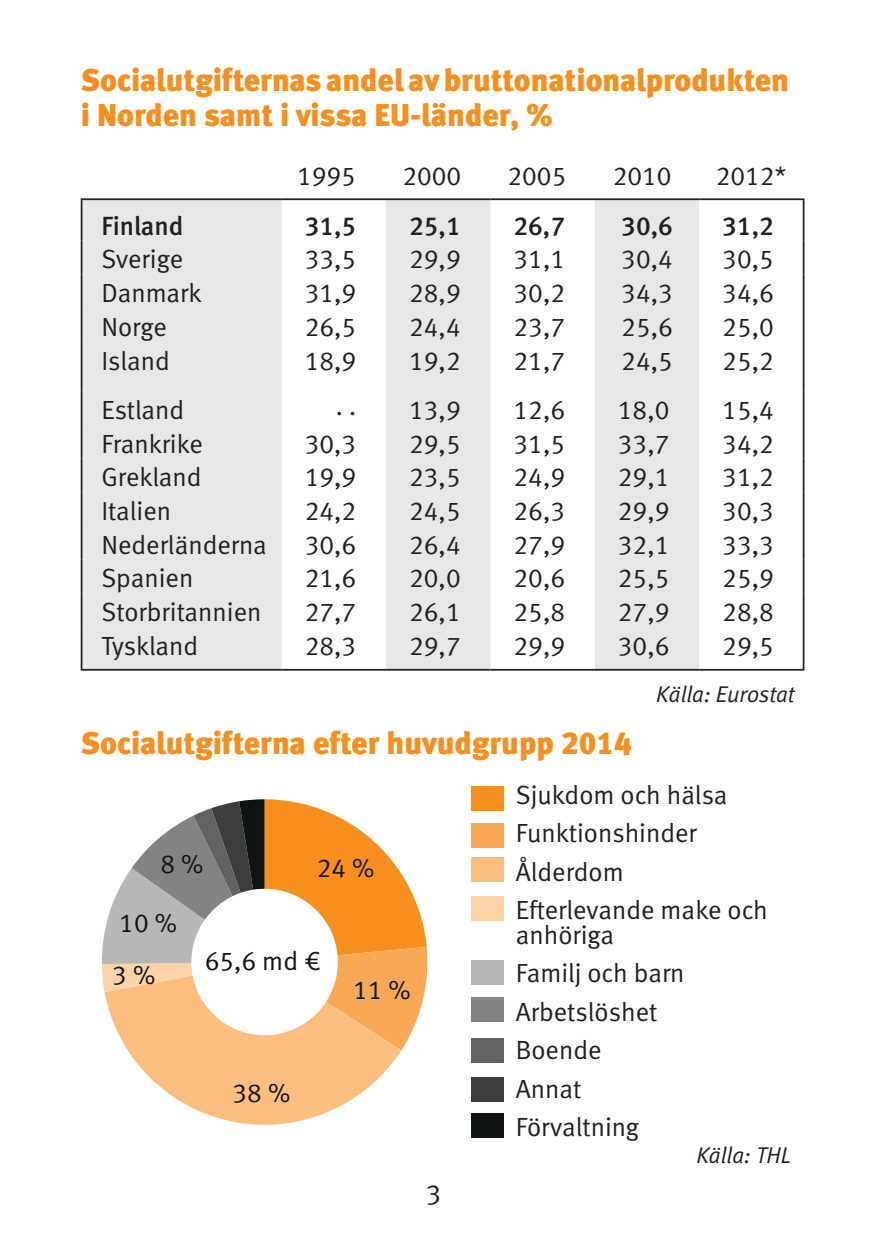
<style>
.page{position:relative;width:874px;height:1241px;background:#fff}
.page>*{position:absolute;margin:0;border:0;box-sizing:border-box;transform-origin:0 0}
.OTSIKKO{font:31.5px/35px "Meta Black LF";color:#f68f1e}
.t1{font:28px "Meta Normal LF";color:#231f20}
.Taulukko{font:26.25px/38.5px "Meta Normal LF";color:#231f20}
.Taulukko-2{font:26.25px "Meta Medium LF";color:#231f20}
.t2{font:26.25px "Meta Normal LF";color:#0f1313}
.Otsikko{font:26.25px "Meta Normal LF";color:#231f20}
.Otsikko-2{font:italic 22.75px "Meta Normal LF";color:#231f20}
</style>
<div class="page">
<svg style="left:82px;top:200px;width:617px;height:468px;fill:#e6e7e9"></svg>
<hr style="left:81px;top:198px;width:201px;height:2px;background:#231f20">
<hr style="left:81px;top:200px;width:1px;height:41px;background:#231f20">
<hr style="left:282px;top:198px;width:104px;height:2px;background:#231f20">
<hr style="left:386px;top:198px;width:104px;height:2px;background:#231f20">
<hr style="left:490px;top:198px;width:104px;height:2px;background:#231f20">
<hr style="left:594px;top:198px;width:105px;height:2px;background:#231f20">
<hr style="left:699px;top:198px;width:105px;height:2px;background:#231f20">
<hr style="left:802px;top:200px;width:2px;height:41px;background:#231f20">
<hr style="left:81px;top:241px;width:1px;height:33px;background:#231f20">
<hr style="left:802px;top:241px;width:2px;height:33px;background:#231f20">
<hr style="left:81px;top:274px;width:1px;height:34px;background:#231f20">
<hr style="left:802px;top:274px;width:2px;height:34px;background:#231f20">
<hr style="left:81px;top:308px;width:1px;height:34px;background:#231f20">
<hr style="left:802px;top:308px;width:2px;height:34px;background:#231f20">
<hr style="left:81px;top:342px;width:1px;height:49px;background:#231f20">
<hr style="left:802px;top:342px;width:2px;height:49px;background:#231f20">
<hr style="left:802px;top:391px;width:2px;height:34px;background:#231f20">
<hr style="left:802px;top:425px;width:2px;height:33px;background:#231f20">
<hr style="left:802px;top:458px;width:2px;height:34px;background:#231f20">
<hr style="left:802px;top:492px;width:2px;height:34px;background:#231f20">
<hr style="left:802px;top:526px;width:2px;height:33px;background:#231f20">
<hr style="left:802px;top:559px;width:2px;height:34px;background:#231f20">
<hr style="left:802px;top:593px;width:2px;height:34px;background:#231f20">
<hr style="left:802px;top:627px;width:2px;height:41px;background:#231f20">
<hr style="left:282px;top:668px;width:104px;height:2px;background:#231f20">
<hr style="left:386px;top:668px;width:104px;height:2px;background:#231f20">
<hr style="left:490px;top:668px;width:104px;height:2px;background:#231f20">
<hr style="left:594px;top:668px;width:105px;height:2px;background:#231f20">
<hr style="left:699px;top:668px;width:105px;height:2px;background:#231f20">
<hr style="left:81px;top:391px;width:1px;height:34px;background:#231f20">
<hr style="left:81px;top:425px;width:1px;height:33px;background:#231f20">
<hr style="left:81px;top:458px;width:1px;height:34px;background:#231f20">
<hr style="left:81px;top:492px;width:1px;height:34px;background:#231f20">
<hr style="left:81px;top:526px;width:1px;height:33px;background:#231f20">
<hr style="left:81px;top:559px;width:1px;height:34px;background:#231f20">
<hr style="left:81px;top:593px;width:1px;height:34px;background:#231f20">
<hr style="left:81px;top:627px;width:1px;height:41px;background:#231f20">
<hr style="left:81px;top:668px;width:201px;height:2px;background:#231f20">
<svg style="left:127px;top:1050px;width:274px;height:75px;fill:#fcbe7e"></svg>
<svg style="left:102px;top:799px;width:326px;height:251px"></svg>
<div style="left:471px;top:786px;width:32px;height:24px;background:#f68f1e"></div>
<div style="left:471px;top:823px;width:32px;height:24px;background:#f9a855"></div>
<div style="left:471px;top:857px;width:32px;height:24px;background:#fcbe7e"></div>
<div style="left:471px;top:896px;width:32px;height:24px;background:#fdd4a8"></div>
<div style="left:471px;top:960px;width:32px;height:24px;background:#b8b6b7"></div>
<div style="left:471px;top:997px;width:32px;height:24px;background:#848284"></div>
<div style="left:471px;top:1038px;width:32px;height:24px;background:#626163"></div>
<div style="left:471px;top:1076px;width:32px;height:25px;background:#3d3d3f"></div>
<div style="left:471px;top:1113px;width:32px;height:24px;background:#0f1313"></div>
<p class="OTSIKKO" style="left:81px;top:62px;width:709px">Socialutgifternas andel av bruttonationalprodukten i Norden samt i vissa EU-länder, %</p>
<p class="Otsikko" style="left:297px;top:161px;width:60px">1995</p>
<p class="Otsikko" style="left:402px;top:161px;width:60px">2000</p>
<p class="Otsikko" style="left:507px;top:161px;width:60px">2005</p>
<p class="Otsikko" style="left:612px;top:161px;width:60px">2010</p>
<p class="Otsikko" style="left:715px;top:161px;width:72px">2012*</p>
<p class="Taulukko-2" style="left:101px;top:210px;width:83px">Finland</p>
<p class="Taulukko-2" style="left:304px;top:210px;width:53px">31,5</p>
<p class="Taulukko-2" style="left:409px;top:210px;width:53px">25,1</p>
<p class="Taulukko-2" style="left:513px;top:210px;width:53px">26,7</p>
<p class="Taulukko-2" style="left:621px;top:210px;width:53px">30,6</p>
<p class="Taulukko-2" style="left:721px;top:210px;width:53px">31,2</p>
<p class="Taulukko" style="left:101px;top:240px;width:83px">Sverige</p>
<p class="Taulukko" style="left:305px;top:240px;width:53px">33,5</p>
<p class="Taulukko" style="left:409px;top:240px;width:53px">29,9</p>
<p class="Taulukko" style="left:513px;top:240px;width:53px">31,1</p>
<p class="Taulukko" style="left:621px;top:240px;width:53px">30,4</p>
<p class="Taulukko" style="left:722px;top:240px;width:53px">30,5</p>
<p class="Taulukko" style="left:101px;top:273px;width:102px">Danmark</p>
<p class="Taulukko" style="left:305px;top:273px;width:53px">31,9</p>
<p class="Taulukko" style="left:409px;top:273px;width:53px">28,9</p>
<p class="Taulukko" style="left:513px;top:273px;width:53px">30,2</p>
<p class="Taulukko" style="left:621px;top:273px;width:53px">34,3</p>
<p class="Taulukko" style="left:722px;top:273px;width:53px">34,6</p>
<p class="Taulukko" style="left:101px;top:307px;width:67px">Norge</p>
<p class="Taulukko" style="left:305px;top:307px;width:53px">26,5</p>
<p class="Taulukko" style="left:409px;top:307px;width:53px">24,4</p>
<p class="Taulukko" style="left:513px;top:307px;width:53px">23,7</p>
<p class="Taulukko" style="left:621px;top:307px;width:53px">25,6</p>
<p class="Taulukko" style="left:722px;top:307px;width:53px">25,0</p>
<p class="Taulukko" style="left:101px;top:341px;width:70px">Island</p>
<p class="Taulukko" style="left:305px;top:341px;width:53px">18,9</p>
<p class="Taulukko" style="left:409px;top:341px;width:53px">19,2</p>
<p class="Taulukko" style="left:513px;top:341px;width:53px">21,7</p>
<p class="Taulukko" style="left:621px;top:341px;width:53px">24,5</p>
<p class="Taulukko" style="left:722px;top:341px;width:53px">25,2</p>
<p class="Taulukko" style="left:101px;top:390px;width:84px">Estland</p>
<p class="Taulukko" style="left:336px;top:386px;width:22px">. .</p>
<p class="Taulukko" style="left:409px;top:390px;width:53px">13,9</p>
<p class="Taulukko" style="left:513px;top:390px;width:53px">12,6</p>
<p class="Taulukko" style="left:617px;top:390px;width:53px">18,0</p>
<p class="Taulukko" style="left:722px;top:390px;width:53px">15,4</p>
<p class="Taulukko" style="left:101px;top:424px;width:103px">Frankrike</p>
<p class="Taulukko" style="left:305px;top:424px;width:53px">30,3</p>
<p class="Taulukko" style="left:409px;top:424px;width:53px">29,5</p>
<p class="Taulukko" style="left:513px;top:424px;width:53px">31,5</p>
<p class="Taulukko" style="left:617px;top:424px;width:53px">33,7</p>
<p class="Taulukko" style="left:722px;top:424px;width:53px">34,2</p>
<p class="Taulukko" style="left:101px;top:457px;width:102px">Grekland</p>
<p class="Taulukko" style="left:305px;top:457px;width:53px">19,9</p>
<p class="Taulukko" style="left:409px;top:457px;width:53px">23,5</p>
<p class="Taulukko" style="left:513px;top:457px;width:53px">24,9</p>
<p class="Taulukko" style="left:617px;top:457px;width:53px">29,1</p>
<p class="Taulukko" style="left:722px;top:457px;width:53px">31,2</p>
<p class="Taulukko" style="left:101px;top:491px;width:71px">Italien</p>
<p class="Taulukko" style="left:305px;top:491px;width:53px">24,2</p>
<p class="Taulukko" style="left:409px;top:491px;width:53px">24,5</p>
<p class="Taulukko" style="left:513px;top:491px;width:53px">26,3</p>
<p class="Taulukko" style="left:617px;top:491px;width:53px">29,9</p>
<p class="Taulukko" style="left:722px;top:491px;width:53px">30,3</p>
<p class="Taulukko" style="left:101px;top:525px;width:167px">Nederländerna</p>
<p class="Taulukko" style="left:305px;top:525px;width:53px">30,6</p>
<p class="Taulukko" style="left:409px;top:525px;width:53px">26,4</p>
<p class="Taulukko" style="left:513px;top:525px;width:53px">27,9</p>
<p class="Taulukko" style="left:617px;top:525px;width:53px">32,1</p>
<p class="Taulukko" style="left:722px;top:525px;width:53px">33,3</p>
<p class="Taulukko" style="left:101px;top:558px;width:93px">Spanien</p>
<p class="Taulukko" style="left:305px;top:558px;width:53px">21,6</p>
<p class="Taulukko" style="left:409px;top:558px;width:53px">20,0</p>
<p class="Taulukko" style="left:513px;top:558px;width:53px">20,6</p>
<p class="Taulukko" style="left:617px;top:558px;width:53px">25,5</p>
<p class="Taulukko" style="left:722px;top:558px;width:53px">25,9</p>
<p class="Taulukko" style="left:101px;top:592px;width:161px">Storbritannien</p>
<p class="Taulukko" style="left:305px;top:592px;width:53px">27,7</p>
<p class="Taulukko" style="left:409px;top:592px;width:53px">26,1</p>
<p class="Taulukko" style="left:513px;top:592px;width:53px">25,8</p>
<p class="Taulukko" style="left:617px;top:592px;width:53px">27,9</p>
<p class="Taulukko" style="left:722px;top:592px;width:53px">28,8</p>
<p class="Taulukko" style="left:101px;top:626px;width:98px">Tyskland</p>
<p class="Taulukko" style="left:305px;top:626px;width:53px">28,3</p>
<p class="Taulukko" style="left:409px;top:626px;width:53px">29,7</p>
<p class="Taulukko" style="left:513px;top:626px;width:53px">29,9</p>
<p class="Taulukko" style="left:617px;top:626px;width:53px">30,6</p>
<p class="Taulukko" style="left:722px;top:626px;width:53px">29,5</p>
<p class="OTSIKKO" style="left:81px;top:725px;width:552px">Socialutgifterna efter huvudgrupp 2014</p>
<p class="Otsikko-2" style="left:656px;top:680px;width:140px">Källa: Eurostat</p>
<p class="t2" style="left:160px;top:848px;width:44px">8 %</p>
<p class="t2" style="left:119px;top:907px;width:59px">10 %</p>
<p class="t2" style="left:316px;top:852px;width:59px">24 %</p>
<p class="t2" style="left:112px;top:959px;width:44px">3 %</p>
<p class="t2" style="left:205px;top:945px;width:118px">65,6 md €</p>
<p class="t2" style="left:353px;top:974px;width:59px">11 %</p>
<p class="t2" style="left:232px;top:1077px;width:59px">38 %</p>
<p class="t1" style="left:425px;top:1177px;width:17px">3</p>
<p class="Taulukko" style="left:515px;top:774px;width:253px">Sjukdom och hälsa<br>Funktionshinder<br>Ålderdom<br>Efterlevande make och</p>
<p class="Taulukko" style="left:515px;top:914px;width:170px">anhöriga<br>Familj och barn<br>Arbetslöshet<br>Boende<br>Annat<br>Förvaltning</p>
<p class="Otsikko-2" style="left:696px;top:1141px;width:96px">Källa: THL</p>
</div>
